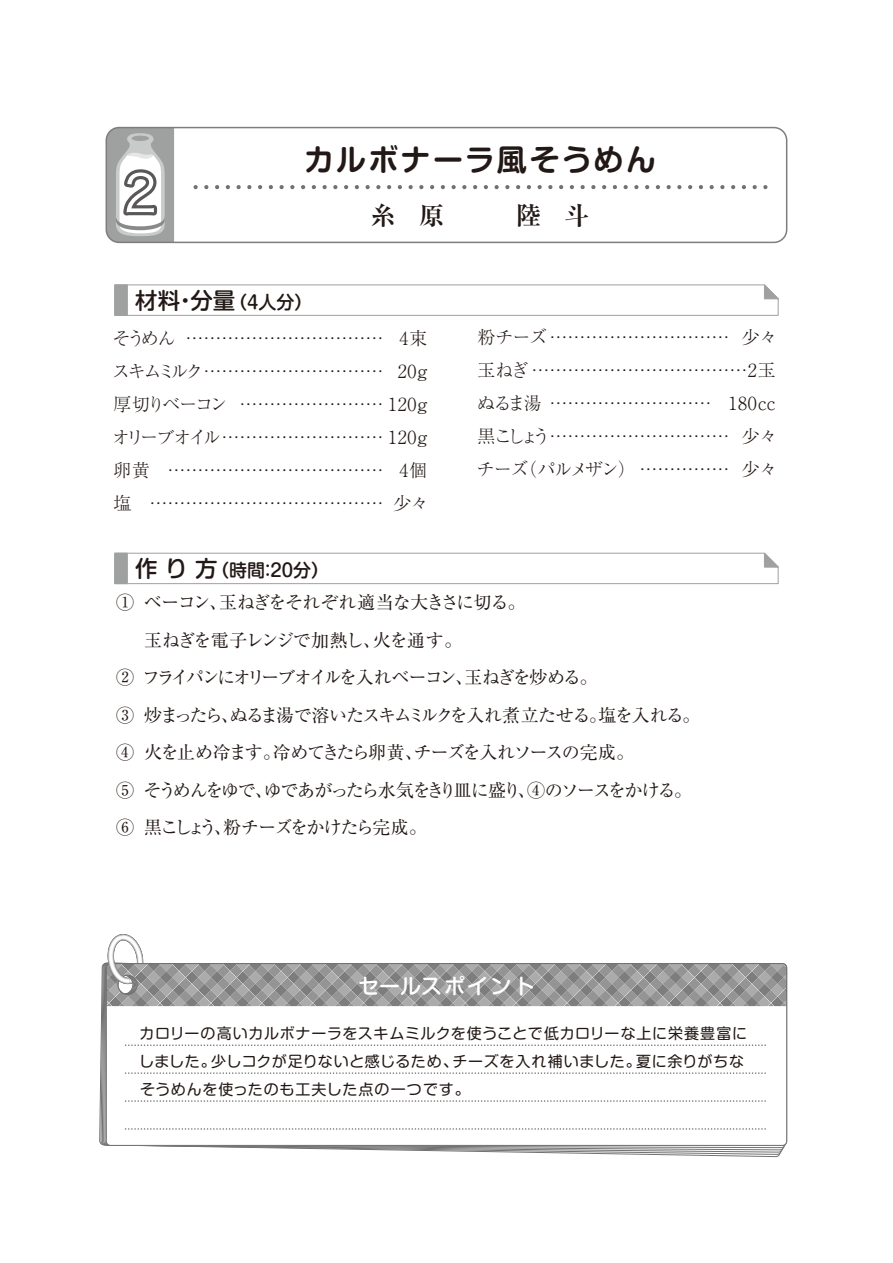
<style>
.page{position:relative;width:893px;height:1263px;background:#fff}
.page>*{position:absolute;margin:0;border:0;box-sizing:border-box;transform-origin:0 0}
.t1{font:51px "Hira Kaku Pro W3";color:#fff}
.t2{font:700 30px "Shin M Go Upr De";letter-spacing:.075em;color:#221815}
.t3{font:700 25.5px "Ryumin Upr";color:#221815}
.t4{font:500 22.5px "Shin M Go Upr";color:#221815}
.t5{font:500 21px "Shin M Go Upr";letter-spacing:.09em;color:#fff}
.t6{font:300 18px/33px "Ryumin Upr";letter-spacing:-.08em;color:#221815;text-align:justify}
.t7{font:18px "Ryumin Upr";letter-spacing:-.095em;color:#221815}
.t8{font:18px "Ryumin Upr";letter-spacing:-.13em;color:#221815}
.t9{font:18px "Ryumin Upr";letter-spacing:-.04em;color:#221815}
.t10{font:18px "Ryumin Upr";letter-spacing:-.05em;color:#221815}
.t11{font:500 18px "Shin M Go Upr";color:#221815}
.t12{font:15px/27.8px "Shin M Go Upr";letter-spacing:.045em;color:#221815}
.s1{font-size:18px}
.s2{font-size:22.5px}
</style>
<div class="page">
<svg style="left:103px;top:1007px;width:681px;height:150px"></svg>
<svg style="left:106px;top:1007px;width:681px;height:139px"></svg>
<svg style="left:206px;top:185px;width:560px;height:4px"></svg>
<div style="left:106px;top:127px;width:681px;height:116px;border:2px solid #7d7d7d;border-radius:13px"></div>
<svg style="left:126px;top:1128px;width:640px;height:2px"></svg>
<svg style="left:126px;top:1100px;width:640px;height:2px"></svg>
<svg style="left:126px;top:1072px;width:640px;height:2px"></svg>
<svg style="left:126px;top:1044px;width:640px;height:2px"></svg>
<svg style="left:102px;top:934px;width:685px;height:73px"></svg>
<svg style="left:106px;top:128px;width:68px;height:114px"></svg>
<svg style="left:114px;top:284px;width:665px;height:32px"></svg>
<svg style="left:114px;top:552px;width:665px;height:32px"></svg>
<h1 class="t1" style="left:115px;top:147px;width:52px">２</h1>
<h2 class="t2" style="left:304px;top:135px;width:354px">カルボナーラ風そうめん</h2>
<h3 class="t3" style="left:371px;top:195px;width:220px">糸原　陸斗</h3>
<p class="t4" style="left:135px;top:282px;width:179px">材料・分量<span class="s1">（4人分）</span></p>
<p class="t6" style="left:112px;top:320px;width:318px">そうめん …………………………… 4束スキムミルク………………………… 20g厚切りベーコン …………………… 120gオリーブオイル……………………… 120g卵黄 ……………………………… 4個塩 ………………………………… 少々</p>
<p class="t11" style="left:135px;top:556px;width:195px"><span class="s2">作り方</span>（時間：20分）</p>
<p class="t6" style="left:477px;top:320px;width:302px">粉チーズ………………………… 少々玉ねぎ ………………………………2玉ぬるま湯 ……………………… 180㏄黒こしょう………………………… 少々チーズ（パルメザン） …………… 少々</p>
<p class="t9" style="left:116px;top:588px;width:411px">① ベーコン、玉ねぎをそれぞれ適当な大きさに切る。</p>
<p class="t10" style="left:144px;top:626px;width:320px">玉ねぎを電子レンジで加熱し、火を通す。</p>
<p class="t8" style="left:116px;top:663px;width:483px">② フライパンにオリーブオイルを入れベーコン、玉ねぎを炒める。</p>
<p class="t7" style="left:116px;top:701px;width:586px">③ 炒まったら、ぬるま湯で溶いたスキムミルクを入れ煮立たせる。塩を入れる。</p>
<p class="t7" style="left:116px;top:738px;width:520px">④ 火を止め冷ます。冷めてきたら卵黄、チーズを入れソースの完成。</p>
<p class="t7" style="left:116px;top:776px;width:577px">⑤ そうめんをゆで、ゆであがったら水気をきり皿に盛り、④のソースをかける。</p>
<p class="t7" style="left:116px;top:813px;width:312px">⑥ 黒こしょう、粉チーズをかけたら完成。</p>
<p class="t5" style="left:358px;top:968px;width:178px">セールスポイント</p>
<p class="t12" style="left:139px;top:1019px;width:609px">カロリーの高いカルボナーラをスキムミルクを使うことで低カロリーな上に栄養豊富にしました。少しコクが足りないと感じるため、チーズを入れ補いました。夏に余りがちなそうめんを使ったのも工夫した点の一つです。</p>
</div>
